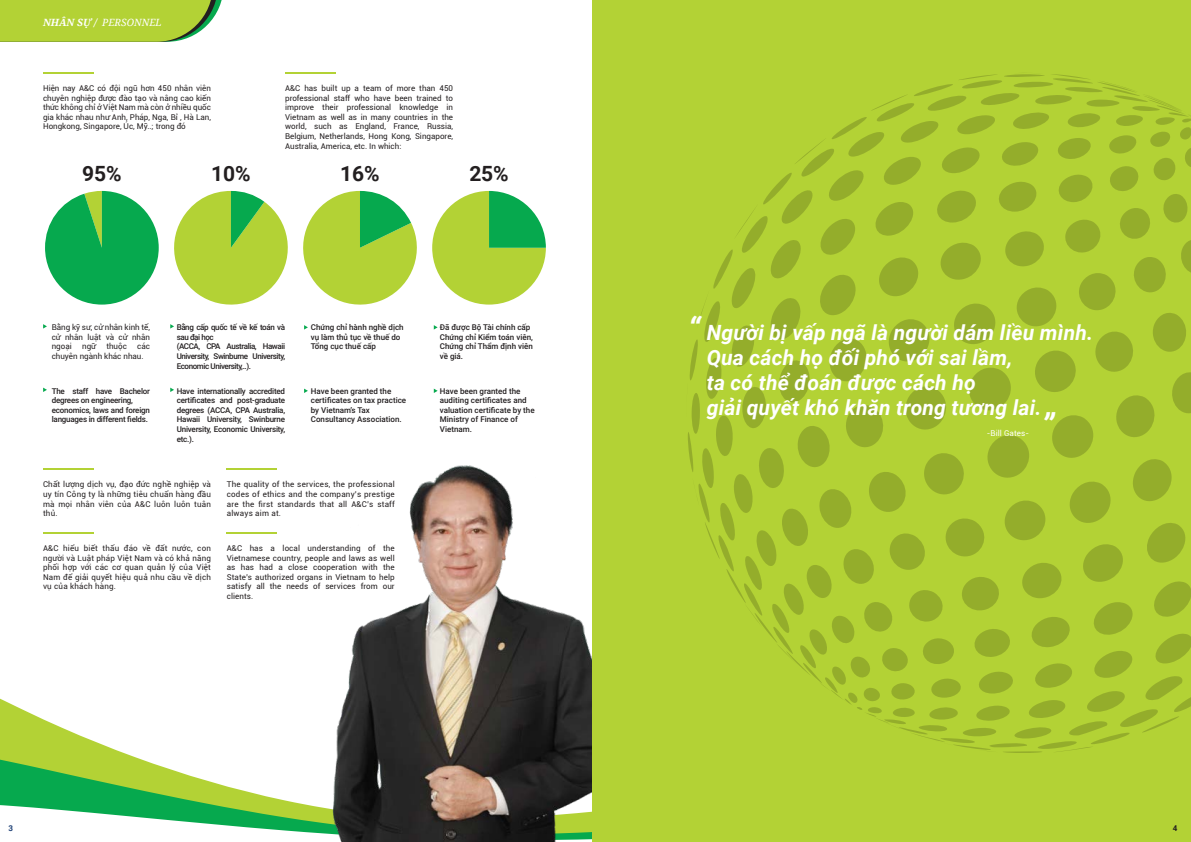
<style>
.page{position:relative;width:1191px;height:842px;background:#fff}
.page>*{position:absolute;margin:0;border:0;box-sizing:border-box;transform-origin:0 0}
.t1{font:italic 700 31.8px "Roboto";color:#fff}
.t2{font:italic 700 21px/25.2px "Roboto";letter-spacing:.01em;color:#fff}
.t3{font:700 21px "Roboto";letter-spacing:-.005em;color:#231f20}
.t4{font:italic 10px "Noto Serif";color:#fff}
.t5{font:8px/9.6px "Roboto";letter-spacing:.01em;color:#231f20;text-align:justify}
.t6{font:500 8px/9.6px "Roboto";letter-spacing:-.005em;color:#231f20}
.t7{font:500 8px/9.6px "Roboto";letter-spacing:-.05em;color:#231f20}
.t8{font:500 8px/9.6px "Roboto";letter-spacing:-.025em;color:#231f20}
.t9{font:8px "Roboto";letter-spacing:.01em;color:#fff}
.t10{font:700 8px "Roboto";color:#1c3f75}
.t11{font:700 8px "Roboto";color:#231f20}
.s1{font-weight:700}
</style>
<div class="page">
<svg style="left:0;top:698px;width:328px;height:136px"></svg>
<svg style="left:0;top:0;width:222px;height:42px;background:#afcf42"></svg>
<img style="left:328px;top:465px;width:264px;height:377px">
<svg style="left:45px;top:191px;width:114px;height:114px"></svg>
<svg style="left:174px;top:191px;width:243px;height:114px"></svg>
<svg style="left:432px;top:191px;width:114px;height:114px"></svg>
<hr style="left:43px;top:73px;width:50px;height:1px;background:#b3d235">
<hr style="left:285px;top:73px;width:50px;height:1px;background:#b3d235">
<hr style="left:43px;top:469px;width:50px;height:1px;background:#b3d235">
<hr style="left:227px;top:469px;width:50px;height:1px;background:#b3d235">
<hr style="left:43px;top:532px;width:50px;height:1px;background:#b3d235">
<hr style="left:227px;top:532px;width:50px;height:1px;background:#b3d235">
<div style="left:592px;top:0;width:599px;height:842px;background:#b3d235"></div>
<svg style="left:43px;top:324px;width:4px;height:5px"></svg>
<svg style="left:43px;top:388px;width:4px;height:4px"></svg>
<svg style="left:170px;top:324px;width:4px;height:5px"></svg>
<svg style="left:170px;top:388px;width:4px;height:4px"></svg>
<svg style="left:304px;top:325px;width:4px;height:5px"></svg>
<svg style="left:304px;top:389px;width:4px;height:4px"></svg>
<svg style="left:688px;top:74px;width:503px;height:679px"></svg>
<p class="t4" style="left:43px;top:15px;width:120px"><span class="s1">NHÂN SỰ /</span> PERSONNEL</p>
<p class="t5" style="left:43px;top:83px;width:169px">Hiện nay A&amp;C có đội ngũ hơn 450 nhân viên chuyên nghiệp được đào tạo và nâng cao kiến thức không chỉ ở Việt Nam mà còn ở nhiều quốc gia khác nhau như Anh, Pháp, Nga, Bỉ , Hà Lan, Hongkong, Singapore, Úc, Mỹ..; trong đó</p>
<p class="t5" style="left:285px;top:83px;width:169px">A&amp;C has built up a team of more than 450 professional staff who have been trained to improve their professional knowledge in Vietnam as well as in many countries in the world, such as England, France, Russia, Belgium, Netherlands, Hong Kong, Singapore, Australia, America, etc. In which:</p>
<h2 class="t3" style="left:82px;top:159px;width:41px">95%</h2>
<h2 class="t3" style="left:211px;top:159px;width:41px">10%</h2>
<h2 class="t3" style="left:340px;top:159px;width:41px">16%</h2>
<h2 class="t3" style="left:469px;top:159px;width:41px">25%</h2>
<p class="t5" style="left:52px;top:322px;width:100px">Bằng kỹ sư, cử nhân kinh tế, cử nhân luật và cử nhân ngoại</p>
<p class="t5" style="left:82px;top:341px;width:15px">ngữ</p>
<p class="t5" style="left:106px;top:341px;width:22px">thuộc</p>
<p class="t5" style="left:52px;top:341px;width:100px;text-indent:86px">các chuyên ngành khác nhau.</p>
<p class="t7" style="left:177px;top:322px;width:110px">Bằng cấp quốc tế về kế toán và sau đại học<br>(ACCA, CPA Australia, Hawaii<br>University, Swinburne University,<br>Economic University,..).</p>
<p class="t6" style="left:311px;top:322px;width:94px">Chứng chỉ hành nghề dịch vụ làm thủ tục về thuế do<br>Tổng cục thuế cấp</p>
<p class="t6" style="left:440px;top:322px;width:95px">Đã được Bộ Tài chính cấp<br>Chứng chỉ Kiểm toán viên,<br>Chứng chỉ Thẩm định viên về giá.</p>
<p class="t8" style="left:52px;top:386px;width:100px">The staff have Bachelor degrees on engineering, economics, laws and foreign languages in different fields.</p>
<p class="t6" style="left:177px;top:386px;width:110px;text-align:justify">Have internationally accredited certificates and post-graduate degrees (ACCA, CPA Australia, Hawaii University, Swinburne University, Economic University, etc.).</p>
<p class="t6" style="left:311px;top:386px;width:97px">Have been granted the certificates on tax practice by Vietnam’s Tax<br>Consultancy Association.</p>
<p class="t6" style="left:440px;top:386px;width:96px">Have been granted the auditing certificates and valuation certificate by the<br>Ministry of Finance of<br>Vietnam.</p>
<p class="t5" style="left:43px;top:479px;width:169px">Chất lượng dịch vụ, đạo đức nghề nghiệp và uy tín Công ty là những tiêu chuẩn hàng đầu mà mọi nhân viên của A&amp;C luôn luôn tuân thủ.</p>
<p class="t5" style="left:227px;top:479px;width:169px">The quality of the services, the professional codes of ethics and the company’s prestige are the first standards that all A&amp;C’s staff always aim at.</p>
<p class="t5" style="left:43px;top:543px;width:169px">A&amp;C hiểu biết thấu đáo về đất nước, con người và Luật pháp Việt Nam và có khả năng phối hợp với các cơ quan quản lý của Việt Nam để giải quyết hiệu quả nhu cầu về dịch vụ của khách hàng.</p>
<p class="t5" style="left:227px;top:543px;width:169px">A&amp;C has a local understanding of the Vietnamese country, people and laws as well as has had a close cooperation with the State’s authorized organs in Vietnam to help satisfy all the needs of services from our clients.</p>
<p class="t10" style="left:8px;top:822px;width:6px">3</p>
<h1 class="t1" style="left:688px;top:306px;width:14px">“</h1>
<h2 class="t2" style="left:707px;top:319px;width:388px">Người bị vấp ngã là người dám liều mình.<br>Qua cách họ đối phó với sai lầm,<br>ta có thể đoán được cách họ<br>giải quyết khó khăn trong tương lai.</h2>
<h1 class="t1" style="left:1041px;top:402px;width:14px">”</h1>
<p class="t9" style="left:987px;top:427px;width:44px">-Bill Gates-</p>
<p class="t11" style="left:1172px;top:822px;width:6px">4</p>
</div>
